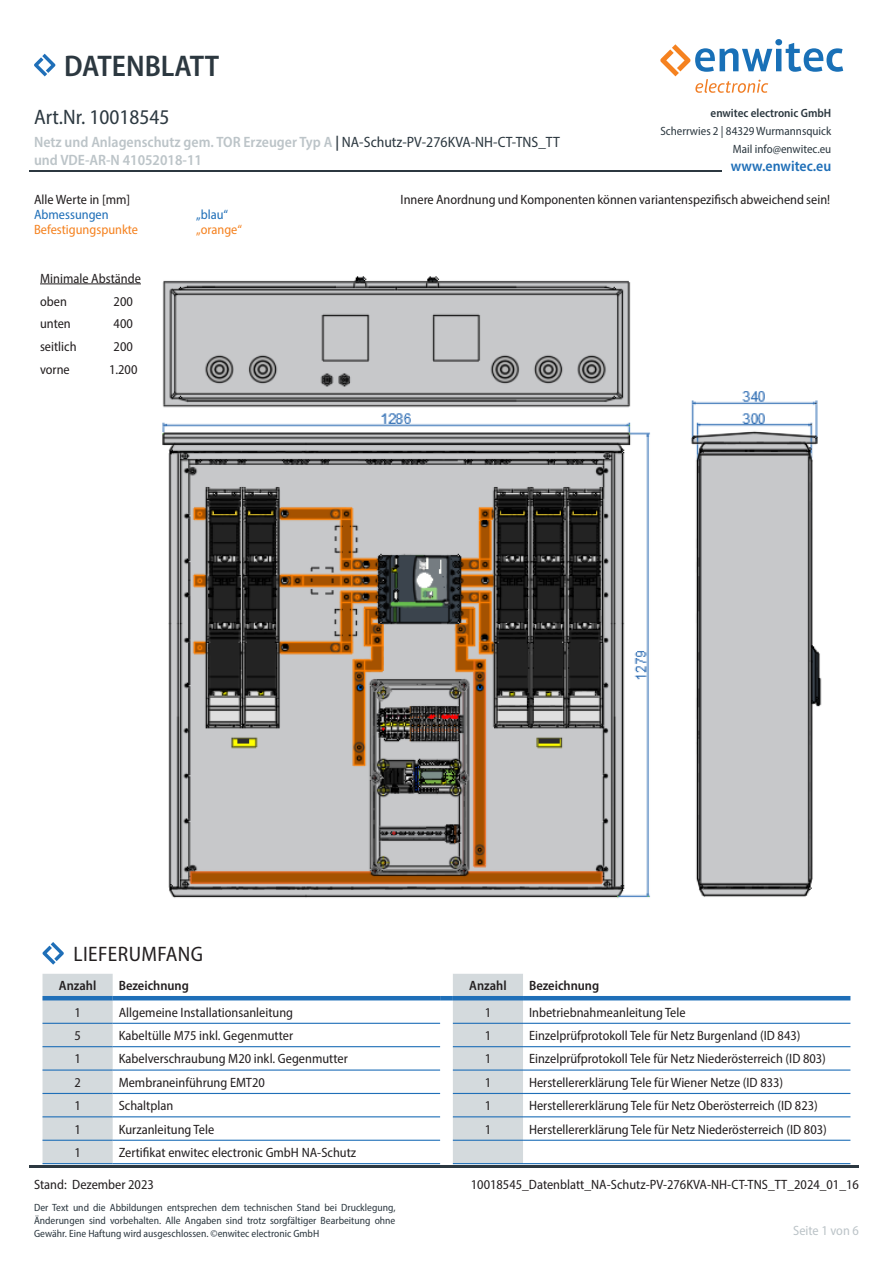
<style>
.page{position:relative;width:893px;height:1263px;background:#fff}
.page>*{position:absolute;margin:0;border:0;box-sizing:border-box;transform-origin:0 0}
.t1{font:600 semi-condensed 30px "Myriad Pro";color:#2c3840}
.t2{font:semi-condensed 21px "Myriad Pro";color:#2c3840}
.t3{font:semi-condensed 21px "Myriad Pro";letter-spacing:.02em;color:#231f20}
.t4{font:600 semi-condensed 15px/18px "Myriad Pro";color:#bcc4c8}
.t5{font:600 semi-condensed 15px "Myriad Pro";color:#1f6fb8}
.t6{font:semi-condensed 13.5px "Myriad Pro";color:#231f20}
.t7{font:600 semi-condensed 13.5px "Myriad Pro";color:#231f20}
.t8{font:semi-condensed 13.5px "Myriad Pro";color:#f58220}
.t9{font:semi-condensed 13.5px "Myriad Pro";color:#1f6fb8}
.t10{font:semi-condensed 13.5px "Myriad Pro";color:#bcc4c8}
.t11{font:semi-condensed 12px/18px "Myriad Pro";color:#2c3840;text-align:right}
.t12{font:600 semi-condensed 12px "Myriad Pro";color:#2c3840}
.t13{font:semi-condensed 10.5px/12.6px "Myriad Pro";color:#2c3840;text-align:justify}
.s1{color:#2c3840}
.s2{font-weight:400;color:#2c3840}
</style>
<div class="page">
<svg style="left:660px;top:39px;width:183px;height:54px"></svg>
<hr style="left:30px;top:170px;width:692px;height:2px;background:#2c3840">
<hr style="left:30px;top:1165px;width:829px;height:2px;background:#2c3840">
<svg style="left:34px;top:54px;width:21px;height:22px"></svg>
<hr style="left:40px;top:284px;width:101px;height:1px;background:#231f20">
<svg style="left:43px;top:974px;width:480px;height:189px"></svg>
<hr style="left:43px;top:1023px;width:70px;height:1px;background:#1f6fb8">
<hr style="left:113px;top:1023px;width:327px;height:1px;background:#1f6fb8">
<hr style="left:43px;top:1046px;width:70px;height:1px;background:#1f6fb8">
<hr style="left:113px;top:1046px;width:327px;height:1px;background:#1f6fb8">
<hr style="left:43px;top:1069px;width:70px;height:2px;background:#1f6fb8">
<hr style="left:113px;top:1069px;width:327px;height:2px;background:#1f6fb8">
<hr style="left:43px;top:996px;width:70px;height:4px;background:#1f6fb8">
<hr style="left:113px;top:996px;width:327px;height:4px;background:#1f6fb8">
<svg style="left:440px;top:996px;width:13px;height:4px"></svg>
<hr style="left:453px;top:996px;width:70px;height:4px;background:#1f6fb8">
<hr style="left:523px;top:996px;width:327px;height:4px;background:#1f6fb8">
<hr style="left:453px;top:1023px;width:70px;height:1px;background:#1f6fb8">
<hr style="left:523px;top:1023px;width:327px;height:1px;background:#1f6fb8">
<hr style="left:453px;top:1046px;width:70px;height:1px;background:#1f6fb8">
<hr style="left:523px;top:1046px;width:327px;height:1px;background:#1f6fb8">
<hr style="left:453px;top:1069px;width:70px;height:2px;background:#1f6fb8">
<hr style="left:523px;top:1069px;width:327px;height:2px;background:#1f6fb8">
<hr style="left:453px;top:1093px;width:70px;height:1px;background:#1f6fb8">
<hr style="left:523px;top:1093px;width:327px;height:1px;background:#1f6fb8">
<hr style="left:453px;top:1116px;width:70px;height:1px;background:#1f6fb8">
<hr style="left:523px;top:1116px;width:327px;height:1px;background:#1f6fb8">
<hr style="left:453px;top:1140px;width:70px;height:1px;background:#1f6fb8">
<hr style="left:523px;top:1140px;width:327px;height:1px;background:#1f6fb8">
<hr style="left:453px;top:1163px;width:70px;height:1px;background:#1f6fb8">
<hr style="left:523px;top:1163px;width:327px;height:1px;background:#1f6fb8">
<hr style="left:43px;top:1093px;width:70px;height:1px;background:#1f6fb8">
<hr style="left:113px;top:1093px;width:327px;height:1px;background:#1f6fb8">
<hr style="left:43px;top:1116px;width:70px;height:1px;background:#1f6fb8">
<hr style="left:113px;top:1116px;width:327px;height:1px;background:#1f6fb8">
<hr style="left:43px;top:1140px;width:70px;height:1px;background:#1f6fb8">
<hr style="left:113px;top:1140px;width:327px;height:1px;background:#1f6fb8">
<hr style="left:43px;top:1163px;width:70px;height:1px;background:#1f6fb8">
<hr style="left:113px;top:1163px;width:327px;height:1px;background:#1f6fb8">
<svg style="left:43px;top:942px;width:21px;height:23px"></svg>
<img style="left:162px;top:276px;width:660px;height:622px">
<h1 class="t1" style="left:64px;top:48px;width:157px">DATENBLATT</h1>
<h2 class="t2" style="left:34px;top:104px;width:137px">Art.Nr. 10018545</h2>
<p class="t4" style="left:34px;top:132px;width:527px">Netz und Anlagenschutz gem. TOR Erzeuger Typ A <span class="s1">|</span> <span class="s2">NA-Schutz-PV-276KVA-NH-CT-TNS_TT </span>und VDE-AR-N 41052018-11</p>
<p class="t12" style="left:711px;top:105px;width:122px">enwitec electronic GmbH</p>
<p class="t11" style="left:660px;top:121px;width:172px">Scherrwies 2 | 84329 Wurmannsquick<br>Mail info@enwitec.eu</p>
<p class="t5" style="left:731px;top:156px;width:102px">www.enwitec.eu</p>
<p class="t6" style="left:34px;top:191px;width:98px">Alle Werte in [mm]</p>
<p class="t9" style="left:34px;top:206px;width:76px">Abmessungen</p>
<p class="t9" style="left:196px;top:206px;width:34px">„blau“</p>
<p class="t8" style="left:34px;top:221px;width:106px">Befestigungspunkte</p>
<p class="t8" style="left:196px;top:221px;width:47px">„orange“</p>
<p class="t6" style="left:40px;top:270px;width:102px">Minimale Abstände</p>
<p class="t6" style="left:40px;top:293px;width:28px">oben</p>
<p class="t6" style="left:114px;top:293px;width:21px">200</p>
<p class="t6" style="left:40px;top:316px;width:32px">unten</p>
<p class="t6" style="left:114px;top:316px;width:21px">400</p>
<p class="t6" style="left:40px;top:338px;width:38px">seitlich</p>
<p class="t6" style="left:114px;top:338px;width:21px">200</p>
<p class="t6" style="left:40px;top:361px;width:31px">vorne</p>
<p class="t6" style="left:109px;top:361px;width:30px">1.200</p>
<p class="t6" style="left:401px;top:191px;width:431px">Innere Anordnung und Komponenten können variantenspezifisch abweichend sein!</p>
<p class="t3" style="left:74px;top:941px;width:131px">LIEFERUMFANG</p>
<p class="t7" style="left:59px;top:977px;width:39px">Anzahl</p>
<p class="t7" style="left:119px;top:977px;width:72px">Bezeichnung</p>
<p class="t7" style="left:469px;top:977px;width:39px">Anzahl</p>
<p class="t7" style="left:529px;top:977px;width:72px">Bezeichnung</p>
<p class="t6" style="left:74px;top:1004px;width:8px">1</p>
<p class="t6" style="left:119px;top:1004px;width:176px">Allgemeine Installationsanleitung</p>
<p class="t6" style="left:485px;top:1004px;width:8px">1</p>
<p class="t6" style="left:529px;top:1004px;width:158px">Inbetriebnahmeanleitung Tele</p>
<p class="t6" style="left:74px;top:1027px;width:8px">5</p>
<p class="t6" style="left:119px;top:1027px;width:176px">Kabeltülle M75 inkl. Gegenmutter</p>
<p class="t6" style="left:485px;top:1027px;width:8px">1</p>
<p class="t6" style="left:529px;top:1027px;width:273px">Einzelprüfprotokoll Tele für Netz Burgenland (ID 843)</p>
<p class="t6" style="left:74px;top:1051px;width:8px">1</p>
<p class="t6" style="left:119px;top:1051px;width:231px">Kabelverschraubung M20 inkl. Gegenmutter</p>
<p class="t6" style="left:485px;top:1051px;width:8px">1</p>
<p class="t6" style="left:529px;top:1051px;width:298px">Einzelprüfprotokoll Tele für Netz Niederösterreich (ID 803)</p>
<p class="t6" style="left:74px;top:1074px;width:8px">2</p>
<p class="t6" style="left:119px;top:1074px;width:148px">Membraneinführung EMT20</p>
<p class="t6" style="left:485px;top:1074px;width:8px">1</p>
<p class="t6" style="left:529px;top:1074px;width:256px">Herstellererklärung Tele für Wiener Netze (ID 833)</p>
<p class="t6" style="left:74px;top:1097px;width:8px">1</p>
<p class="t6" style="left:119px;top:1097px;width:56px">Schaltplan</p>
<p class="t6" style="left:485px;top:1097px;width:8px">1</p>
<p class="t6" style="left:529px;top:1097px;width:290px">Herstellererklärung Tele für Netz Oberösterreich (ID 823)</p>
<p class="t6" style="left:74px;top:1121px;width:8px">1</p>
<p class="t6" style="left:119px;top:1121px;width:97px">Kurzanleitung Tele</p>
<p class="t6" style="left:485px;top:1121px;width:8px">1</p>
<p class="t6" style="left:529px;top:1121px;width:299px">Herstellererklärung Tele für Netz Niederösterreich (ID 803)</p>
<p class="t6" style="left:74px;top:1144px;width:8px">1</p>
<p class="t6" style="left:119px;top:1144px;width:239px">Zertifikat enwitec electronic GmbH NA-Schutz</p>
<p class="t6" style="left:34px;top:1176px;width:121px">Stand: Dezember 2023</p>
<p class="t13" style="left:34px;top:1201px;width:363px">Der Text und die Abbildungen entsprechen dem technischen Stand bei Drucklegung, Änderungen sind vorbehalten. Alle Angaben sind trotz sorgfältiger Bearbeitung ohne Gewähr. Eine Haftung wird ausgeschlossen. ©enwitec electronic GmbH</p>
<p class="t6" style="left:471px;top:1176px;width:390px">10018545_Datenblatt_NA-Schutz-PV-276KVA-NH-CT-TNS_TT_2024_01_16</p>
<p class="t10" style="left:793px;top:1222px;width:67px">Seite 1 von 6</p>
</div>
